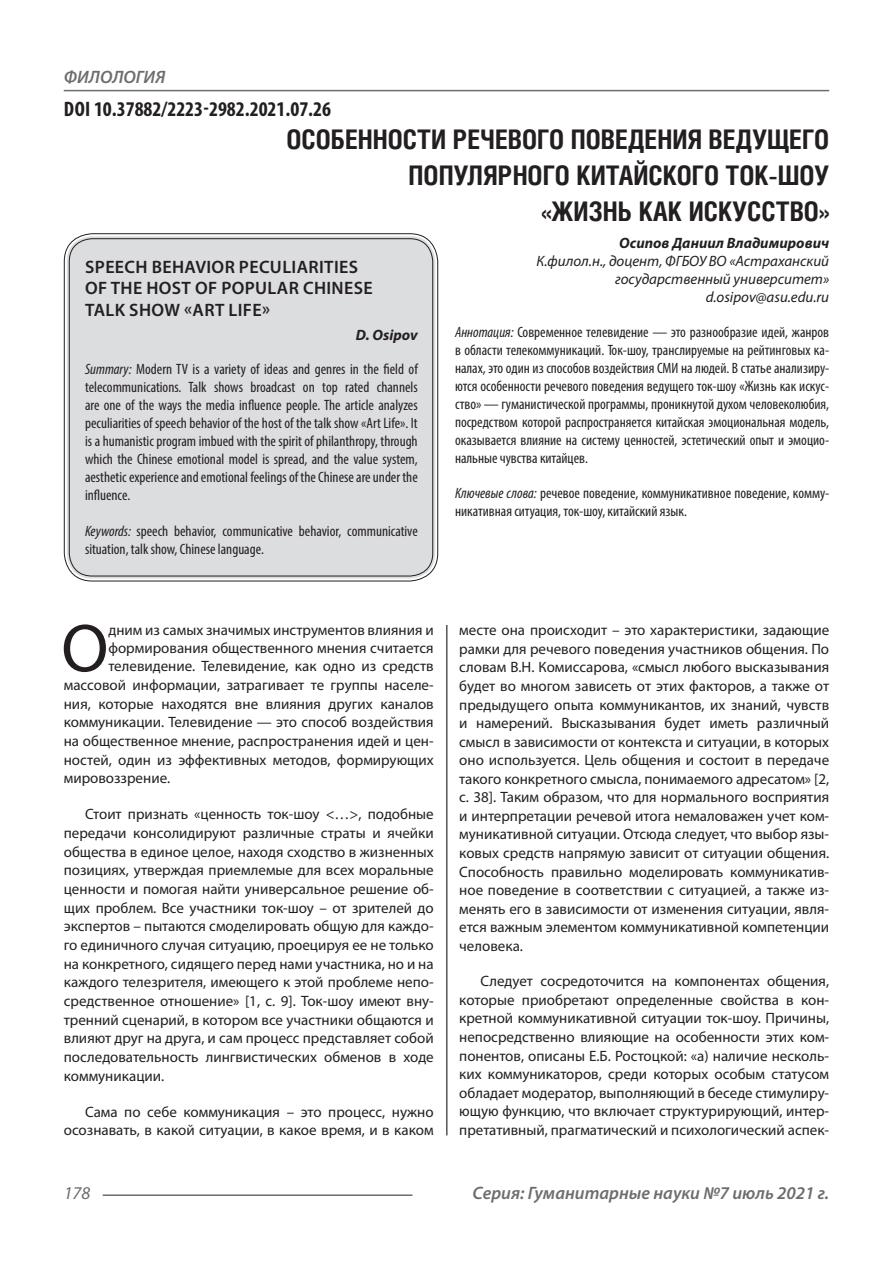
<style>
.page{position:relative;width:893px;height:1263px;background:#fff}
.page>*{position:absolute;margin:0;border:0;box-sizing:border-box;transform-origin:0 0}
.Статья_текст_первый{font:68.4px "Myriad Pro";color:#231f20}
.Статья_название{font:700 27px/36px "Helios Cond C";color:#231f20;text-align:right}
.ДОИ{font:700 condensed 21px "Myriad Pro";color:#231f20}
.Статья_название_англ{font:600 18px "Myriad Pro";letter-spacing:.02em;color:#231f20}
.t1{font:italic 600 18px "Myriad Pro";color:#6c6d70}
.t2{font:italic 18px "Myriad Pro";color:#6c6d70}
.Статья_текст{font:15px/18.6px "Myriad Pro";color:#231f20;text-align:justify}
.Статья_аннотация_тек{font:condensed 15px/18px "Myriad Pro";color:#231f20;text-align:justify}
.Статья_аннотация_анг{font:condensed 15px/18px "Myriad Pro";color:#231f20;text-align:justify}
.Статья_текст_первый-2{font:15px "Myriad Pro";color:#231f20}
.Статья_автор_инфо{font:italic 15px/18px "Myriad Pro";color:#231f20;text-align:right}
.Статья_автор_фио_рус{font:italic 700 15px "Myriad Pro";color:#231f20}
.Статья_автор_англ{font:italic 700 15px "Myriad Pro";color:#231f20}
.s1{font-style:italic}
</style>
<div class="page">
<hr style="left:446px;top:128px;width:1px;height:1007px;background:#000">
<hr style="left:103px;top:1194px;width:309px;height:2px;background:#6c6d70">
<hr style="left:64px;top:90px;width:765px;height:1px;background:#6c6d70">
<div style="left:442px;top:124px;width:11px;height:501px;background:#fff"></div>
<div style="left:67px;top:236px;width:368px;height:342px;background:#dcdddf;border-radius:26px"></div>
<div style="left:69px;top:238px;width:364px;height:338px;border:1px solid #231f20;border-radius:23px"></div>
<p class="t1" style="left:64px;top:66px;width:103px">ФИЛОЛОГИЯ</p>
<p class="ДОИ" style="left:64px;top:96px;width:269px">DOI 10.37882/2223-2982.2021.07.26</p>
<p class="Статья_название" style="left:286px;top:121px;width:544px">ОСОБЕННОСТИ РЕЧЕВОГО ПОВЕДЕНИЯ ВЕДУЩЕГО<br>ПОПУЛЯРНОГО КИТАЙСКОГО ТОК-ШОУ</p>
<p class="Статья_название" style="left:541px;top:193px;width:289px">«ЖИЗНЬ КАК ИСКУССТВО»</p>
<p class="Статья_автор_фио_рус" style="left:619px;top:233px;width:212px">Осипов Даниил Владимирович</p>
<p class="Статья_автор_инфо" style="left:537px;top:252px;width:294px">К.филол.н., доцент, ФГБОУ ВО «Астраханский государственный университет»</p>
<p class="Статья_автор_инфо" style="left:706px;top:288px;width:125px">d.osipov@asu.edu.ru</p>
<p class="Статья_аннотация_тек" style="left:455px;top:322px;width:376px"><span class="s1">Аннотация:</span> Современное телевидение — это разнообразие идей, жанров в области телекоммуникаций. Ток-шоу, транслируемые на рейтинговых ка&shy;налах, это один из способов воздействия СМИ на людей. В статье анализиру&shy;ются особенности речевого поведения ведущего ток-шоу «Жизнь как искус&shy;ство» — гуманистической программы, проникнутой духом человеколюбия, посредством которой распространяется китайская эмоциональная модель, оказывается влияние на систему ценностей, эстетический опыт и эмоцио&shy;нальные чувства китайцев.</p>
<p class="Статья_аннотация_тек" style="left:455px;top:484px;width:376px"><span class="s1">Ключевые слова:</span> речевое поведение, коммуникативное поведение, комму&shy;никативная ситуация, ток-шоу, китайский язык.</p>
<p class="Статья_название_англ" style="left:85px;top:255px;width:274px">SPEECH BEHAVIOR PECULIARITIES</p>
<p class="Статья_название_англ" style="left:85px;top:277px;width:289px">OF THE HOST OF POPULAR CHINESE</p>
<p class="Статья_название_англ" style="left:85px;top:298px;width:186px">TALK SHOW «ART LIFE»</p>
<p class="Статья_автор_англ" style="left:356px;top:325px;width:63px">D. Osipov</p>
<p class="Статья_аннотация_анг" style="left:85px;top:360px;width:334px"><span class="s1">Summary:</span> Modern TV is a variety of ideas and genres in the field of telecommunications. Talk shows broadcast on top rated channels are one of the ways the media influence people. The article analyzes peculiarities of speech behavior of the host of the talk show «Art Life». It is a humanistic program imbued with the spirit of philanthropy, through which the Chinese emotional model is spread, and the value system, aesthetic experience and emotional feelings of the Chinese are under the influence.</p>
<p class="Статья_аннотация_анг" style="left:85px;top:522px;width:334px"><span class="s1">Keywords:</span> speech behavior, communicative behavior, communicative situation, talk show, Chinese language.</p>
<p class="Статья_текст_первый" style="left:61px;top:606px;width:49px">О</p>
<p class="Статья_текст_первый-2" style="left:108px;top:621px;width:327px">дним из самых значимых инструментов влияния и</p>
<p class="Статья_текст_первый-2" style="left:108px;top:639px;width:327px">формирования общественного мнения считается</p>
<p class="Статья_текст_первый-2" style="left:108px;top:657px;width:327px">телевидение. Телевидение, как одно из средств</p>
<p class="Статья_текст_первый-2" style="left:64px;top:676px;width:371px">массовой информации, затрагивает те группы населе-</p>
<p class="Статья_текст_первый-2" style="left:64px;top:694px;width:371px">ния, которые находятся вне влияния других каналов</p>
<p class="Статья_текст_первый-2" style="left:64px;top:713px;width:371px">коммуникации. Телевидение — это способ воздействия</p>
<p class="Статья_текст_первый-2" style="left:64px;top:732px;width:371px">на общественное мнение, распространения идей и цен-</p>
<p class="Статья_текст_первый-2" style="left:64px;top:750px;width:371px">ностей, один из эффективных методов, формирующих</p>
<p class="Статья_текст_первый-2" style="left:64px;top:769px;width:108px">мировоззрение.</p>
<p class="Статья_текст" style="left:64px;top:804px;width:371px;text-indent:21px">Стоит признать «ценность ток-шоу &lt;…&gt;, подобные передачи консолидируют различные страты и ячейки общества в единое целое, находя сходство в жизненных позициях, утверждая приемлемые для всех моральные ценности и помогая найти универсальное решение об&shy;щих проблем. Все участники ток-шоу – от зрителей до экспертов – пытаются смоделировать общую для каждо&shy;го единичного случая ситуацию, проецируя ее не только на конкретного, сидящего перед нами участника, но и на каждого телезрителя, имеющего к этой проблеме непо&shy;средственное отношение» [1, с. 9]. Ток-шоу имеют вну&shy;тренний сценарий, в котором все участники общаются и влияют друг на друга, и сам процесс представляет собой последовательность лингвистических обменов в ходе коммуникации.</p>
<p class="Статья_текст" style="left:64px;top:1102px;width:371px;text-align:right">Сама по себе коммуникация – это процесс, нужно осознавать, в какой ситуации, в какое время, и в каком</p>
<p class="Статья_текст" style="left:459px;top:620px;width:371px">месте она происходит – это характеристики, задающие рамки для речевого поведения участников общения. По словам В.Н. Комиссарова, «смысл любого высказывания будет во многом зависеть от этих факторов, а также от предыдущего опыта коммуникантов, их знаний, чувств и намерений. Высказывания будет иметь различный смысл в зависимости от контекста и ситуации, в которых оно используется. Цель общения и состоит в передаче такого конкретного смысла, понимаемого адресатом» [2, с. 38]. Таким образом, что для нормального восприятия и интерпретации речевой итога немаловажен учет ком&shy;муникативной ситуации. Отсюда следует, что выбор язы&shy;ковых средств напрямую зависит от ситуации общения.<br>Способность правильно моделировать коммуникатив&shy;ное поведение в соответствии с ситуацией, а также из&shy;менять его в зависимости от изменения ситуации, явля&shy;ется важным элементом коммуникативной компетенции человека.</p>
<p class="Статья_текст" style="left:459px;top:972px;width:371px;text-indent:21px">Следует сосредоточится на компонентах общения, которые приобретают определенные свойства в кон&shy;кретной коммуникативной ситуации ток-шоу. Причины, непосредственно влияющие на особенности этих ком&shy;понентов, описаны Е.Б. Ростоцкой: «а) наличие несколь&shy;ких коммуникаторов, среди которых особым статусом обладает модератор, выполняющий в беседе стимулиру&shy;ющую функцию, что включает структурирующий, интер&shy;претативный, прагматический и психологический аспек-</p>
<p class="t2" style="left:64px;top:1182px;width:28px">178</p>
<p class="t1" style="left:473px;top:1182px;width:358px">Серия: Гуманитарные науки №7 июль 2021 г.</p>
</div>
